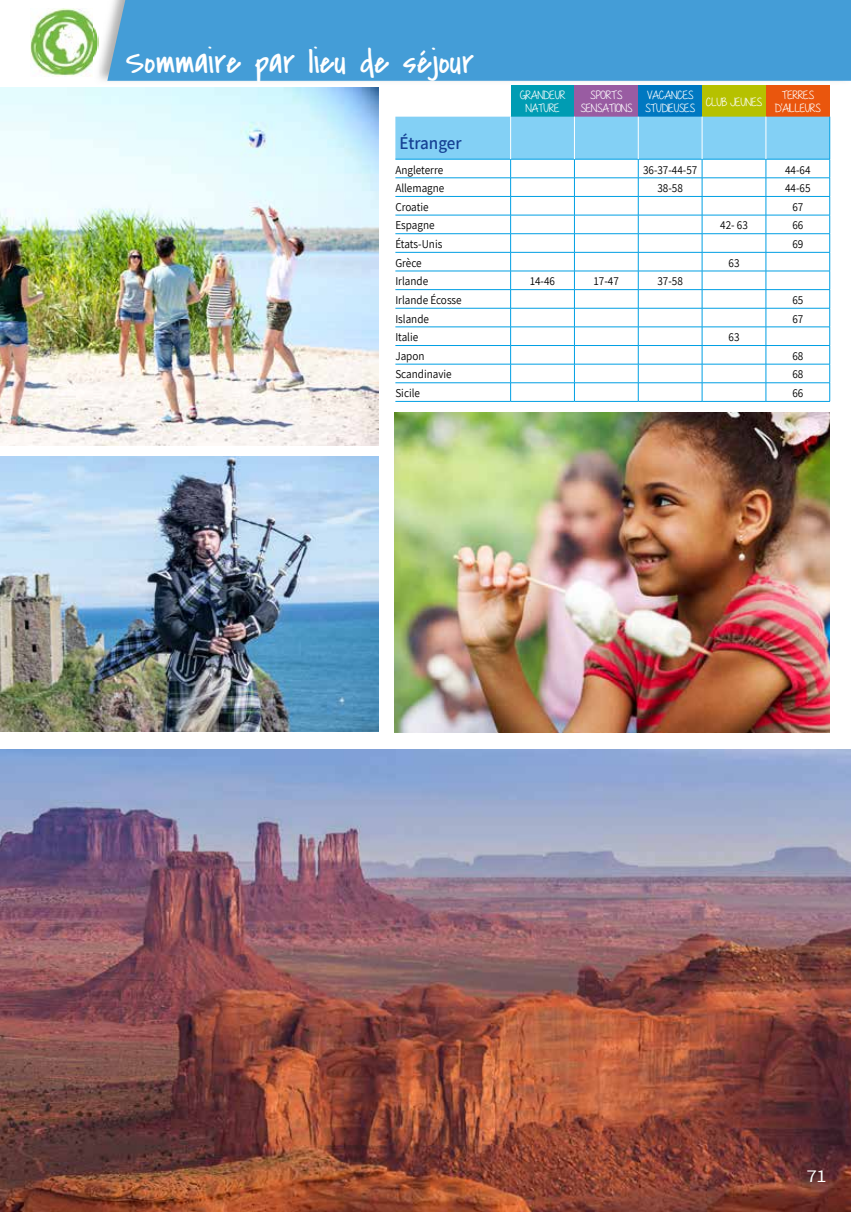
<style>
.page{position:relative;width:851px;height:1212px;background:#fff}
.page>*{position:absolute;margin:0;border:0;box-sizing:border-box;transform-origin:0 0}
.t1{font:34.5px "Covered By Your Grace";color:#fff}
.t2{font:600 18px "Assistant";color:#164194;scale:.95 1}
.t3{font:18px "Assistant";color:#fff;scale:1.2 1}
.t4{font:12px "Assistant";color:#000;scale:.93 1}
.t5{font:12px/13.5px "My First Crush";letter-spacing:-.02em;color:#fff;text-align:center}
</style>
<div class="page">
<div style="left:107px;top:0;width:743px;height:81px;background:#449dd7"></div>
<img style="left:31px;top:8px;width:68px;height:68px">
<img style="left:0;top:88px;width:378px;height:358px">
<img style="left:394px;top:413px;width:435px;height:320px">
<img style="left:0;top:456px;width:378px;height:276px">
<img style="left:0;top:750px;width:850px;height:462px">
<div style="left:510px;top:85px;width:64px;height:32px;background:#009cb3"></div>
<div style="left:574px;top:85px;width:64px;height:32px;background:#995ca2"></div>
<div style="left:638px;top:85px;width:64px;height:32px;background:#0078c1"></div>
<div style="left:702px;top:85px;width:63px;height:32px;background:#b6c100"></div>
<div style="left:765px;top:85px;width:64px;height:32px;background:#ea560d"></div>
<svg style="left:395px;top:117px;width:435px;height:284px"></svg>
<hr style="left:395px;top:401px;width:115px;height:1px;background:#009fe3">
<hr style="left:510px;top:401px;width:64px;height:1px;background:#009fe3">
<hr style="left:574px;top:401px;width:64px;height:1px;background:#009fe3">
<hr style="left:638px;top:401px;width:64px;height:1px;background:#009fe3">
<hr style="left:702px;top:401px;width:63px;height:1px;background:#009fe3">
<hr style="left:765px;top:401px;width:64px;height:1px;background:#009fe3">
<hr style="left:510px;top:117px;width:1px;height:42px;background:#fff">
<hr style="left:574px;top:117px;width:1px;height:42px;background:#fff">
<hr style="left:638px;top:117px;width:1px;height:42px;background:#fff">
<hr style="left:701px;top:117px;width:1px;height:42px;background:#fff">
<hr style="left:765px;top:117px;width:1px;height:42px;background:#fff">
<hr style="left:829px;top:117px;width:1px;height:42px;background:#009fe3">
<h1 class="t1" style="left:126px;top:38px;width:349px">Sommaire par lieu de séjour</h1>
<p class="t5" style="left:519px;top:88px;width:47px">GRANDEUR<br>NATURE</p>
<p class="t5" style="left:580px;top:88px;width:53px">SPORTS<br>SENSATIONS</p>
<p class="t5" style="left:645px;top:88px;width:51px;text-align:left">VACANCES<br>STUDIEUSES</p>
<p class="t5" style="left:705px;top:95px;width:58px">CLUB JEUNES</p>
<p class="t5" style="left:774px;top:88px;width:48px">TERRES<br>D'AILLEURS</p>
<h2 class="t2" style="left:399px;top:130px;width:67px">Étranger</h2>
<p class="t4" style="left:395px;top:161px;width:53px">Angleterre</p>
<p class="t4" style="left:643px;top:161px;width:60px">36-37-44-57</p>
<p class="t4" style="left:785px;top:161px;width:29px">44-64</p>
<p class="t4" style="left:395px;top:180px;width:54px">Allemagne</p>
<p class="t4" style="left:657px;top:180px;width:29px">38-58</p>
<p class="t4" style="left:785px;top:180px;width:29px">44-65</p>
<p class="t4" style="left:395px;top:199px;width:37px">Croatie</p>
<p class="t4" style="left:792px;top:199px;width:13px">67</p>
<p class="t4" style="left:395px;top:217px;width:44px">Espagne</p>
<p class="t4" style="left:720px;top:217px;width:31px">42- 63</p>
<p class="t4" style="left:792px;top:217px;width:13px">66</p>
<p class="t4" style="left:395px;top:236px;width:52px">États-Unis</p>
<p class="t4" style="left:792px;top:236px;width:13px">69</p>
<p class="t4" style="left:395px;top:254px;width:30px">Grèce</p>
<p class="t4" style="left:728px;top:254px;width:13px">63</p>
<p class="t4" style="left:395px;top:273px;width:37px">Irlande</p>
<p class="t4" style="left:530px;top:273px;width:28px">14-46</p>
<p class="t4" style="left:593px;top:273px;width:28px">17-47</p>
<p class="t4" style="left:657px;top:273px;width:29px">37-58</p>
<p class="t4" style="left:395px;top:292px;width:73px">Irlande Écosse</p>
<p class="t4" style="left:792px;top:292px;width:13px">65</p>
<p class="t4" style="left:395px;top:310px;width:38px">Islande</p>
<p class="t4" style="left:792px;top:310px;width:13px">67</p>
<p class="t4" style="left:395px;top:329px;width:26px">Italie</p>
<p class="t4" style="left:728px;top:329px;width:13px">63</p>
<p class="t4" style="left:395px;top:348px;width:33px">Japon</p>
<p class="t4" style="left:792px;top:348px;width:13px">68</p>
<p class="t4" style="left:395px;top:366px;width:62px">Scandinavie</p>
<p class="t4" style="left:792px;top:366px;width:13px">68</p>
<p class="t4" style="left:395px;top:385px;width:28px">Sicile</p>
<p class="t4" style="left:792px;top:385px;width:13px">66</p>
<h2 class="t3" style="left:806px;top:1163px;width:18px">71</h2>
</div>
